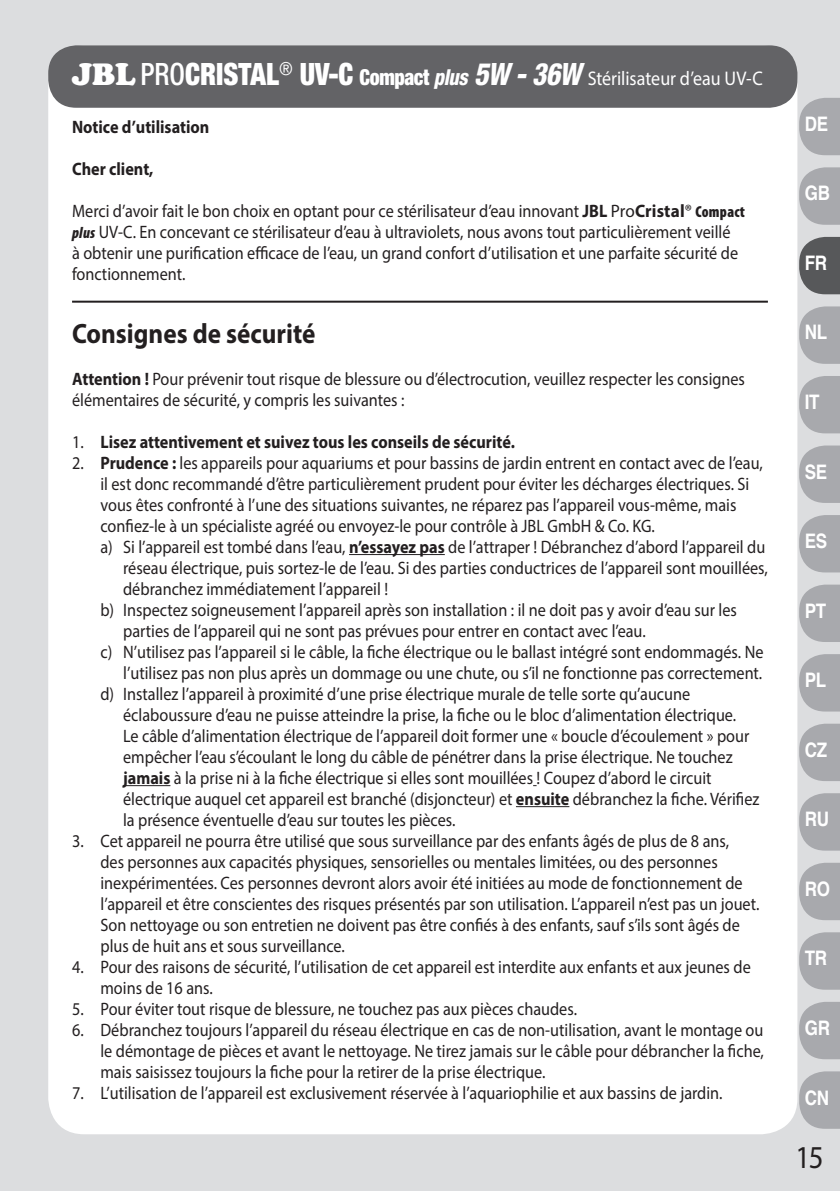
<style>
.page{position:relative;width:840px;height:1191px;background:#fff}
.page>*{position:absolute;margin:0;border:0;box-sizing:border-box;transform-origin:0 0}
.t1{font:32px "Myriad";color:#231f20;scale:.9 1}
.t2{font:700 28px "Myriad Pro";color:#231f20;scale:.9 1}
.t3{font:700 20px "Helvetica";letter-spacing:-.025em;color:#fff;scale:.85 1}
.t4{font:19.8px "Myriad Pro";letter-spacing:-.005em;color:#fff;scale:.91 1}
.t5{font:18px/21px "Myriad Pro";color:#231f20;scale:.9 1}
.t6{font:700 18px "Myriad Pro";color:#231f20;scale:.9 1}
.s1{font-family:"Cooper";font-weight:900;font-size:32px}
.s2{font-family:"Helvetica Neue LT Pro";font-weight:500;font-stretch:condensed;font-size:30.8px}
.s3{font-family:"Helvetica Neue LT Pro";font-weight:900;font-stretch:condensed;font-size:30.8px}
.s4{font-family:"Helvetica Neue LT Pro";font-weight:900;font-stretch:condensed;font-size:22px}
.s5{font-family:"Helvetica Neue LT Pro";font-weight:800;font-style:italic;font-stretch:condensed;font-size:22px}
.s6{font-family:"Helvetica Neue LT Pro";font-weight:800;font-style:italic;font-stretch:condensed;font-size:30.8px}
.s7{font-weight:700}
.s8{font-weight:900;font-stretch:condensed;font-size:16px}
.s9{font-weight:900;font-style:italic;font-stretch:condensed;font-size:16px}
.s10{font-weight:400}
</style>
<div class="page">
<div style="left:0;top:0;width:839px;height:1191px;background:#dcdddf"></div>
<div style="left:48px;top:45px;width:749px;height:1089px;background:#fff;border-radius:36px"></div>
<div style="left:48px;top:45px;width:749px;height:63px;background:#636366;border-radius:28px"></div>
<hr style="left:72px;top:301px;width:695px;height:2px;background:#231f20">
<hr style="left:349px;top:554px;width:95px;height:1px;background:#231f20">
<hr style="left:123px;top:785px;width:47px;height:1px;background:#231f20">
<hr style="left:515px;top:806px;width:54px;height:1px;background:#231f20">
<svg style="left:799px;top:98px;width:40px;height:57px;background:#aeafb2"></svg>
<svg style="left:799px;top:167px;width:40px;height:58px;background:#aeafb3"></svg>
<svg style="left:799px;top:237px;width:40px;height:57px;background:#666769"></svg>
<svg style="left:799px;top:306px;width:40px;height:58px;background:#aeafb3"></svg>
<svg style="left:799px;top:376px;width:40px;height:57px;background:#aeafb2"></svg>
<svg style="left:799px;top:445px;width:40px;height:58px;background:#aeafb3"></svg>
<svg style="left:799px;top:515px;width:40px;height:57px;background:#aeafb3"></svg>
<svg style="left:799px;top:584px;width:40px;height:58px;background:#aeafb3"></svg>
<svg style="left:799px;top:654px;width:40px;height:57px;background:#aeafb3"></svg>
<svg style="left:799px;top:723px;width:40px;height:58px;background:#aeafb3"></svg>
<svg style="left:799px;top:793px;width:40px;height:57px;background:#aeafb3"></svg>
<svg style="left:799px;top:862px;width:40px;height:58px;background:#aeafb3"></svg>
<svg style="left:799px;top:932px;width:40px;height:57px;background:#aeafb3"></svg>
<svg style="left:799px;top:1002px;width:40px;height:57px;background:#aeafb2"></svg>
<svg style="left:799px;top:1071px;width:40px;height:57px;background:#aeafb3"></svg>
<p class="t4" style="left:72px;top:66px;width:760px"><span class="s1">JBL</span> <span class="s2">PRO</span><span class="s3">CRISTAL</span><sup>®</sup> <span class="s3">UV-C</span> <span class="s4">Compact</span> <span class="s5">plus</span> <span class="s6">5W - 36W</span> Stérilisateur d’eau UV-C</p>
<p class="t6" style="left:72px;top:115px;width:154px">Notice d’utilisation</p>
<p class="t6" style="left:72px;top:157px;width:92px">Cher client,</p>
<p class="t5" style="left:72px;top:200px;width:748px">Merci d’avoir fait le bon choix en optant pour ce stérilisateur d’eau innovant <span class="s7">JBL</span> Pro<span class="s7">Cristal</span>® <span class="s8">Compact </span><span class="s9">plus</span> UV-C. En concevant ce stérilisateur d’eau à ultraviolets, nous avons tout particulièrement veillé<br>à obtenir une purification efficace de l’eau, un grand confort d’utilisation et une parfaite sécurité de fonctionnement.</p>
<h2 class="t2" style="left:72px;top:315px;width:272px">Consignes de sécurité</h2>
<p class="t5" style="left:72px;top:368px;width:748px"><span class="s7">Attention !</span> Pour prévenir tout risque de blessure ou d’électrocution, veuillez respecter les consignes élémentaires de sécurité, y compris les suivantes :</p>
<p class="t6" style="left:72px;top:430px;width:493px"><span class="s10">1.</span> Lisez attentivement et suivez tous les conseils de sécurité.</p>
<p class="t5" style="left:72px;top:452px;width:768px">2. <span class="s7">Prudence :</span> les appareils pour aquariums et pour bassins de jardin entrent en contact avec de l’eau,</p>
<p class="t5" style="left:100px;top:473px;width:722px">il est donc recommandé d’être particulièrement prudent pour éviter les décharges électriques. Si</p>
<p class="t5" style="left:100px;top:494px;width:707px">vous êtes confronté à l’une des situations suivantes, ne réparez pas l’appareil vous-même, mais</p>
<p class="t5" style="left:100px;top:515px;width:617px">confiez-le à un spécialiste agréé ou envoyez-le pour contrôle à JBL GmbH &amp; Co. KG.</p>
<p class="t5" style="left:100px;top:536px;width:739px">a) Si l’appareil est tombé dans l’eau, <span class="s7">n’essayez pas</span> de l’attraper ! Débranchez d’abord l’appareil du</p>
<p class="t5" style="left:123px;top:557px;width:717px">réseau électrique, puis sortez-le de l’eau. Si des parties conductrices de l’appareil sont mouillées,</p>
<p class="t5" style="left:123px;top:578px;width:296px">débranchez immédiatement l’appareil !</p>
<p class="t5" style="left:100px;top:599px;width:708px">b) Inspectez soigneusement l’appareil après son installation : il ne doit pas y avoir d’eau sur les</p>
<p class="t5" style="left:123px;top:620px;width:582px">parties de l’appareil qui ne sont pas prévues pour entrer en contact avec l’eau.</p>
<p class="t5" style="left:100px;top:641px;width:737px">c) N’utilisez pas l’appareil si le câble, la fiche électrique ou le ballast intégré sont endommagés. Ne</p>
<p class="t5" style="left:123px;top:662px;width:711px">l’utilisez pas non plus après un dommage ou une chute, ou s’il ne fonctionne pas correctement.</p>
<p class="t5" style="left:100px;top:683px;width:656px">d) Installez l’appareil à proximité d’une prise électrique murale de telle sorte qu’aucune</p>
<p class="t5" style="left:123px;top:704px;width:682px">éclaboussure d’eau ne puisse atteindre la prise, la fiche ou le bloc d’alimentation électrique.</p>
<p class="t5" style="left:123px;top:725px;width:697px">Le câble d’alimentation électrique de l’appareil doit former une « boucle d’écoulement » pour</p>
<p class="t5" style="left:123px;top:746px;width:678px">empêcher l’eau s’écoulant le long du câble de pénétrer dans la prise électrique. Ne touchez</p>
<p class="t5" style="left:123px;top:767px;width:655px"><span class="s7">jamais</span> à la prise ni à la fiche électrique si elles sont mouillées ! Coupez d’abord le circuit</p>
<p class="t5" style="left:123px;top:788px;width:708px">électrique auquel cet appareil est branché (disjoncteur) et <span class="s7">ensuite</span> débranchez la fiche. Vérifiez</p>
<p class="t5" style="left:123px;top:809px;width:370px">la présence éventuelle d’eau sur toutes les pièces.</p>
<p class="t5" style="left:100px;top:830px;width:733px;text-indent:-28px">3. Cet appareil ne pourra être utilisé que sous surveillance par des enfants âgés de plus de 8 ans,<br>des personnes aux capacités physiques, sensorielles ou mentales limitées, ou des personnes inexpérimentées. Ces personnes devront alors avoir été initiées au mode de fonctionnement de l’appareil et être conscientes des risques présentés par son utilisation. L’appareil n’est pas un jouet.<br>Son nettoyage ou son entretien ne doivent pas être confiés à des enfants, sauf s’ils sont âgés de plus de huit ans et sous surveillance.</p>
<p class="t5" style="left:100px;top:956px;width:723px;text-indent:-28px">4. Pour des raisons de sécurité, l’utilisation de cet appareil est interdite aux enfants et aux jeunes de moins de 16 ans.</p>
<p class="t5" style="left:72px;top:998px;width:562px">5. Pour éviter tout risque de blessure, ne touchez pas aux pièces chaudes.</p>
<p class="t5" style="left:100px;top:1019px;width:738px;text-align:justify;text-indent:-28px">6. Débranchez toujours l’appareil du réseau électrique en cas de non-utilisation, avant le montage ou le démontage de pièces et avant le nettoyage. Ne tirez jamais sur le câble pour débrancher la fiche, mais saisissez toujours la fiche pour la retirer de la prise électrique.</p>
<p class="t5" style="left:72px;top:1082px;width:723px">7. L’utilisation de l’appareil est exclusivement réservée à l’aquariophilie et aux bassins de jardin.</p>
<p class="t3" style="left:804px;top:107px;width:29px">DE</p>
<p class="t3" style="left:804px;top:177px;width:31px">GB</p>
<p class="t3" style="left:804px;top:247px;width:28px">FR</p>
<p class="t3" style="left:804px;top:316px;width:28px">NL</p>
<p class="t3" style="left:804px;top:386px;width:19px">IT</p>
<p class="t3" style="left:804px;top:455px;width:28px">SE</p>
<p class="t3" style="left:804px;top:525px;width:28px">ES</p>
<p class="t3" style="left:804px;top:594px;width:27px">PT</p>
<p class="t3" style="left:804px;top:664px;width:27px">PL</p>
<p class="t3" style="left:804px;top:733px;width:28px">CZ</p>
<p class="t3" style="left:804px;top:803px;width:30px">RU</p>
<p class="t3" style="left:804px;top:872px;width:31px">RO</p>
<p class="t3" style="left:804px;top:942px;width:28px">TR</p>
<p class="t3" style="left:804px;top:1011px;width:31px">GR</p>
<p class="t3" style="left:804px;top:1081px;width:30px">CN</p>
<h1 class="t1" style="left:795px;top:1141px;width:33px">15</h1>
</div>
